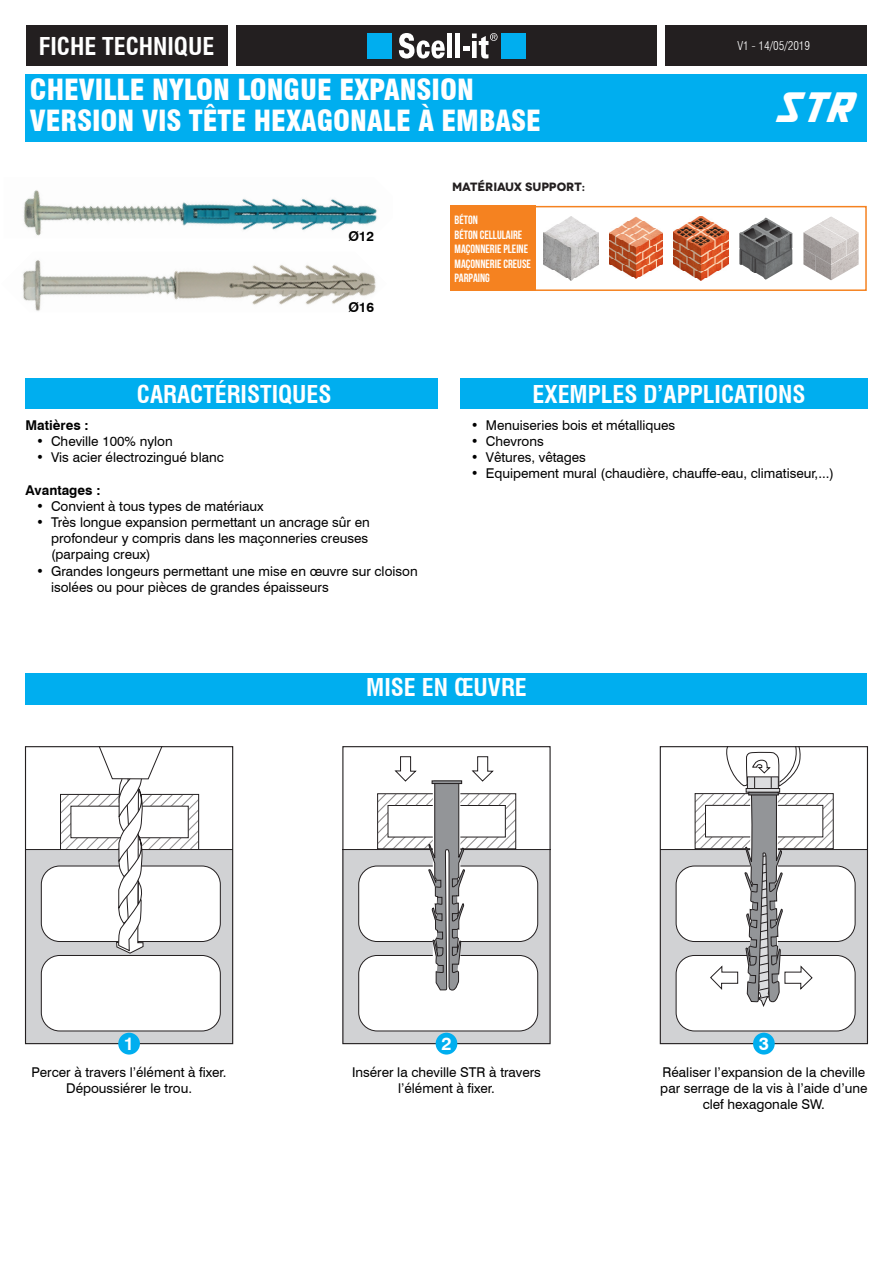
<style>
.page{position:relative;width:893px;height:1263px;background:#fff}
.page>*{position:absolute;margin:0;border:0;box-sizing:border-box;transform-origin:0 0}
.t1{font:italic 45px "Jhiaxus";color:#fff;scale:.94 1}
.t2{font:900 condensed 28.5px "Swiss 721 BT";color:#fff}
.t3{font:700 condensed 24px "Swiss 721 BT";color:#fff}
.t4{font:700 18px "Swiss 721 BT";color:#fff}
.t5{font:13.5px/16.2px "Swiss 721 BT";color:#000}
.t6{font:700 13.5px "Swiss 721 BT";color:#000}
.t7{font:12px "Bebas Neue";color:#fff}
.t8{font:700 12px "Novecentowide";letter-spacing:-.005em;color:#231f20}
.t9{font:300 condensed 12px "Swiss 721 BT";color:#fff}
</style>
<div class="page">
<div style="left:665px;top:26px;width:202px;height:40px;background:#231f20"></div>
<div style="left:26px;top:74px;width:841px;height:68px;background:#00aeef"></div>
<div style="left:236px;top:26px;width:421px;height:40px;background:#231f20"></div>
<div style="left:367px;top:33px;width:25px;height:26px;background:#00aeef"></div>
<div style="left:501px;top:33px;width:25px;height:26px;background:#00aeef"></div>
<svg style="left:399px;top:33px;width:46px;height:26px"></svg>
<div style="left:447px;top:34px;width:5px;height:24px;background:#fff"></div>
<hr style="left:456px;top:34px;width:4px;height:24px;background:#fff">
<svg style="left:463px;top:33px;width:35px;height:26px"></svg>
<div style="left:26px;top:26px;width:201px;height:40px;background:#231f20"></div>
<div style="left:26px;top:378px;width:412px;height:31px;background:#00aeef"></div>
<div style="left:460px;top:378px;width:407px;height:31px;background:#00aeef"></div>
<div style="left:26px;top:673px;width:841px;height:32px;background:#00aeef"></div>
<svg style="left:803px;top:217px;width:56px;height:63px"></svg>
<img style="left:543px;top:217px;width:55px;height:63px">
<svg style="left:739px;top:218px;width:53px;height:62px"></svg>
<img style="left:23px;top:190px;width:354px;height:46px">
<img style="left:22px;top:260px;width:354px;height:51px">
<div style="left:534px;top:206px;width:333px;height:85px;border:2px solid #f58220"></div>
<div style="left:450px;top:206px;width:85px;height:85px;background:#f58220"></div>
<img style="left:609px;top:217px;width:54px;height:62px">
<img style="left:673px;top:217px;width:56px;height:63px">
<svg style="left:27px;top:748px;width:204px;height:294px"></svg>
<div style="left:25px;top:746px;width:208px;height:298px;border:1px solid #231f20"></div>
<svg style="left:344px;top:756px;width:205px;height:286px"></svg>
<div style="left:432px;top:780px;width:30px;height:4px;border:1px solid #231f20"></div>
<div style="left:342px;top:746px;width:209px;height:298px;border:1px solid #231f20"></div>
<svg style="left:662px;top:748px;width:204px;height:294px"></svg>
<div style="left:748px;top:792px;width:31px;height:3px;border:1px solid #231f20"></div>
<div style="left:660px;top:746px;width:208px;height:298px;border:1px solid #231f20"></div>
<div style="left:118px;top:1033px;width:22px;height:21px;background:#00aeef;border-radius:50%"></div>
<div style="left:436px;top:1033px;width:21px;height:21px;background:#00aeef;border-radius:50%"></div>
<div style="left:753px;top:1033px;width:22px;height:21px;background:#00aeef;border-radius:50%"></div>
<p class="t3" style="left:39px;top:32px;width:177px">FICHE TECHNIQUE</p>
<p class="t9" style="left:737px;top:39px;width:74px">V1 - 14/05/2019</p>
<p class="t2" style="left:30px;top:73px;width:446px">CHEVILLE NYLON LONGUE EXPANSION</p>
<p class="t2" style="left:30px;top:104px;width:513px">VERSION VIS TÊTE HEXAGONALE À EMBASE</p>
<p class="t6" style="left:348px;top:228px;width:27px">Ø12</p>
<p class="t6" style="left:348px;top:299px;width:27px">Ø16</p>
<p class="t8" style="left:452px;top:180px;width:134px">MATÉRIAUX SUPPORT:</p>
<p class="t7" style="left:455px;top:214px;width:25px">BÉTON</p>
<p class="t7" style="left:455px;top:228px;width:69px">BÉTON CELLULAIRE</p>
<p class="t7" style="left:455px;top:242px;width:75px">MAÇONNERIE PLEINE</p>
<p class="t7" style="left:455px;top:257px;width:78px">MAÇONNERIE CREUSE</p>
<p class="t7" style="left:455px;top:271px;width:37px">PARPAING</p>
<p class="t1" style="left:776px;top:80px;width:82px">STR</p>
<p class="t3" style="left:137px;top:379px;width:196px">CARACTÉRISTIQUES</p>
<p class="t3" style="left:533px;top:379px;width:274px">EXEMPLES D’APPLICATIONS</p>
<p class="t6" style="left:26px;top:417px;width:65px">Matières :</p>
<p class="t5" style="left:36px;top:433px;width:138px">• Cheville 100% nylon</p>
<p class="t5" style="left:36px;top:449px;width:189px">• Vis acier électrozingué blanc</p>
<p class="t6" style="left:26px;top:482px;width:77px">Avantages :</p>
<p class="t5" style="left:36px;top:498px;width:229px">• Convient à tous types de matériaux</p>
<p class="t5" style="left:51px;top:514px;width:320px;text-indent:-15px">• Très longue expansion permettant un ancrage sûr en profondeur y compris dans les maçonneries creuses (parpaing creux)</p>
<p class="t5" style="left:51px;top:563px;width:368px;text-indent:-15px">• Grandes longeurs permettant une mise en œuvre sur cloison isolées ou pour pièces de grandes épaisseurs</p>
<p class="t5" style="left:471px;top:417px;width:206px">• Menuiseries bois et métalliques</p>
<p class="t5" style="left:471px;top:433px;width:74px">• Chevrons</p>
<p class="t5" style="left:471px;top:449px;width:117px">• Vêtures, vêtages</p>
<p class="t5" style="left:471px;top:465px;width:365px">• Equipement mural (chaudière, chauffe-eau, climatiseur,...)</p>
<p class="t3" style="left:366px;top:673px;width:162px">MISE EN ŒUVRE</p>
<p class="t4" style="left:124px;top:1033px;width:12px">1</p>
<p class="t4" style="left:441px;top:1033px;width:12px">2</p>
<p class="t4" style="left:759px;top:1033px;width:12px">3</p>
<p class="t5" style="left:32px;top:1063px;width:196px">Percer à travers l’élément à fixer.</p>
<p class="t5" style="left:66px;top:1080px;width:127px">Dépoussiérer le trou.</p>
<p class="t5" style="left:352px;top:1063px;width:190px;text-align:center">Insérer la cheville STR à travers l’élément à fixer.</p>
<p class="t5" style="left:660px;top:1063px;width:209px;text-align:center">Réaliser l’expansion de la cheville par serrage de la vis à l’aide d’une clef hexagonale SW.</p>
</div>
